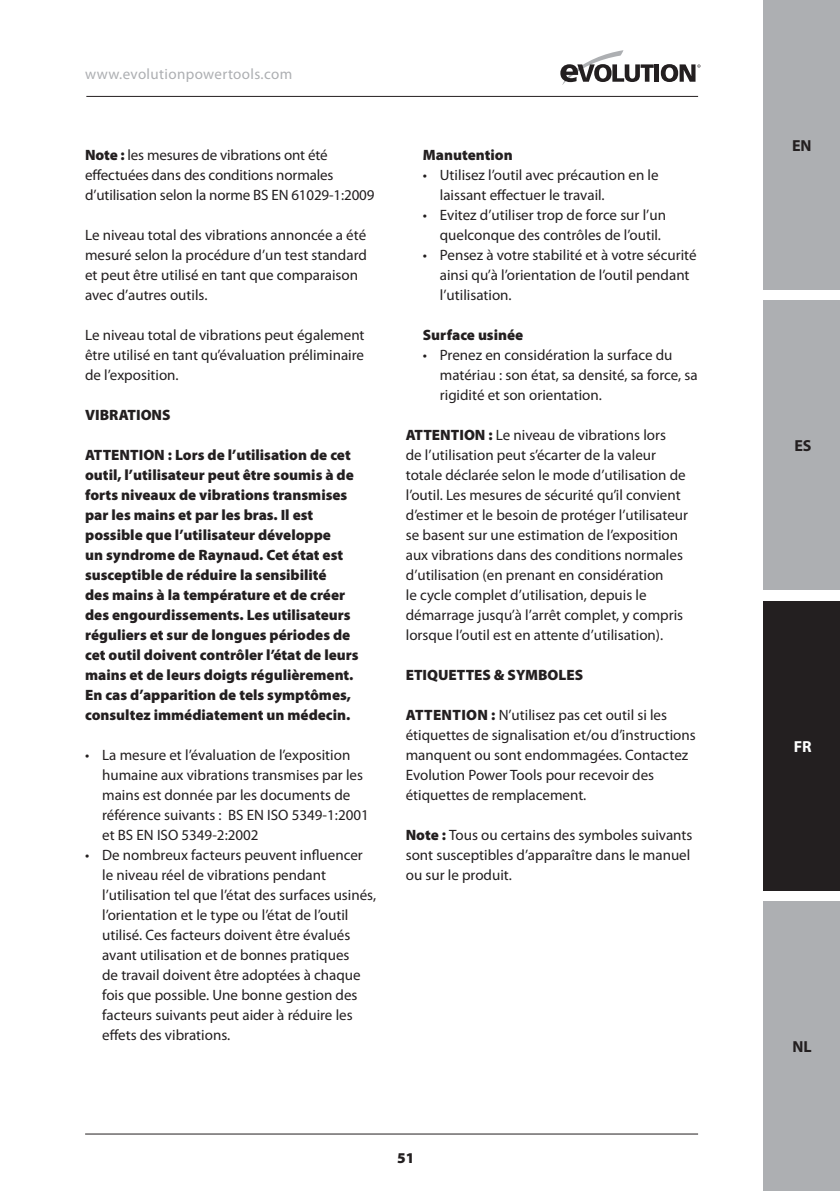
<style>
.page{position:relative;width:840px;height:1191px;background:#fff}
.page>*{position:absolute;margin:0;border:0;box-sizing:border-box;transform-origin:0 0}
.t1{font:700 16px "Myriad Pro";color:#231f20}
.t2{font:700 16px "Myriad Pro";color:#fff}
.t3{font:15px/20px "Myriad Pro";color:#231f20}
.t4{font:900 15px/20px "Myriad Pro";color:#231f20}
.t5{font:15px "Myriad Pro";letter-spacing:.025em;color:#adafb2}
.s1{font-weight:900}
</style>
<div class="page">
<svg style="left:560px;top:50px;width:93px;height:35px"></svg>
<div style="left:654px;top:64px;width:5px;height:18px;background:#231f20"></div>
<svg style="left:660px;top:64px;width:40px;height:18px"></svg>
<hr style="left:86px;top:96px;width:611px;height:1px;background:#231f20">
<hr style="left:85px;top:1133px;width:612px;height:1px;background:#231f20">
<div style="left:763px;top:0;width:76px;height:289px;background:#adafb2"></div>
<div style="left:763px;top:300px;width:76px;height:290px;background:#adafb2"></div>
<div style="left:763px;top:601px;width:76px;height:289px;background:#231f20"></div>
<div style="left:763px;top:901px;width:76px;height:290px;background:#adafb2"></div>
<p class="t5" style="left:85px;top:65px;width:208px">www.evolutionpowertools.com</p>
<p class="t3" style="left:85px;top:145px;width:291px"><span class="s1">Note :</span> les mesures de vibrations ont été effectuées dans des conditions normales d’utilisation selon la norme BS EN 61029-1:2009</p>
<p class="t3" style="left:85px;top:225px;width:283px">Le niveau total des vibrations annoncée a été mesuré selon la procédure d’un test standard et peut être utilisé en tant que comparaison avec d’autres outils.</p>
<p class="t3" style="left:85px;top:325px;width:281px;text-align:justify">Le niveau total de vibrations peut également être utilisé en tant qu’évaluation préliminaire de l’exposition.</p>
<p class="t4" style="left:85px;top:404px;width:87px">VIBRATIONS</p>
<p class="t4" style="left:85px;top:444px;width:275px">ATTENTION : Lors de l’utilisation de cet outil, l’utilisateur peut être soumis à de forts niveaux de vibrations transmises par les mains et par les bras. Il est possible que l’utilisateur développe<br>un syndrome de Raynaud. Cet état est susceptible de réduire la sensibilité<br>des mains à la température et de créer des engourdissements. Les utilisateurs réguliers et sur de longues périodes de cet outil doivent contrôler l’état de leurs mains et de leurs doigts régulièrement.<br>En cas d’apparition de tels symptômes, consultez immédiatement un médecin.</p>
<p class="t3" style="left:102px;top:745px;width:268px;text-indent:-17px">• La mesure et l’évaluation de l’exposition humaine aux vibrations transmises par les mains est donnée par les documents de référence suivants : BS EN ISO 5349-1:2001 et BS EN ISO 5349-2:2002</p>
<p class="t3" style="left:102px;top:845px;width:275px;text-indent:-17px">• De nombreux facteurs peuvent influencer le niveau réel de vibrations pendant l’utilisation tel que l’état des surfaces usinés, l’orientation et le type ou l’état de l’outil utilisé. Ces facteurs doivent être évalués avant utilisation et de bonnes pratiques<br>de travail doivent être adoptées à chaque fois que possible. Une bonne gestion des facteurs suivants peut aider à réduire les effets des vibrations.</p>
<p class="t4" style="left:422px;top:144px;width:91px">Manutention</p>
<p class="t3" style="left:439px;top:165px;width:220px;text-indent:-17px">• Utilisez l’outil avec précaution en le laissant effectuer le travail.</p>
<p class="t3" style="left:439px;top:205px;width:227px;text-indent:-17px">• Evitez d’utiliser trop de force sur l’un quelconque des contrôles de l’outil.</p>
<p class="t3" style="left:439px;top:245px;width:258px;text-indent:-17px">• Pensez à votre stabilité et à votre sécurité ainsi qu’à l’orientation de l’outil pendant l’utilisation.</p>
<p class="t4" style="left:422px;top:324px;width:102px">Surface usinée</p>
<p class="t3" style="left:439px;top:345px;width:259px;text-indent:-17px">• Prenez en considération la surface du matériau : son état, sa densité, sa force, sa rigidité et son orientation.</p>
<p class="t3" style="left:405px;top:425px;width:283px"><span class="s1">ATTENTION :</span> Le niveau de vibrations lors<br>de l’utilisation peut s’écarter de la valeur totale déclarée selon le mode d’utilisation de l’outil. Les mesures de sécurité qu’il convient d’estimer et le besoin de protéger l’utilisateur se basent sur une estimation de l’exposition aux vibrations dans des conditions normales d’utilisation (en prenant en considération<br>le cycle complet d’utilisation, depuis le démarrage jusqu’à l’arrêt complet, y compris lorsque l’outil est en attente d’utilisation).</p>
<p class="t4" style="left:405px;top:664px;width:179px">ETIQUETTES &amp; SYMBOLES</p>
<p class="t3" style="left:405px;top:705px;width:291px"><span class="s1">ATTENTION :</span> N’utilisez pas cet outil si les étiquettes de signalisation et/ou d’instructions manquent ou sont endommagées. Contactez Evolution Power Tools pour recevoir des étiquettes de remplacement.</p>
<p class="t3" style="left:405px;top:825px;width:288px"><span class="s1">Note :</span> Tous ou certains des symboles suivants sont susceptibles d’apparaître dans le manuel ou sur le produit.</p>
<p class="t4" style="left:397px;top:1146px;width:19px">51</p>
<p class="t1" style="left:791px;top:135px;width:21px">EN</p>
<p class="t1" style="left:794px;top:435px;width:19px">ES</p>
<p class="t2" style="left:793px;top:736px;width:19px">FR</p>
<p class="t1" style="left:791px;top:1036px;width:21px">NL</p>
</div>
